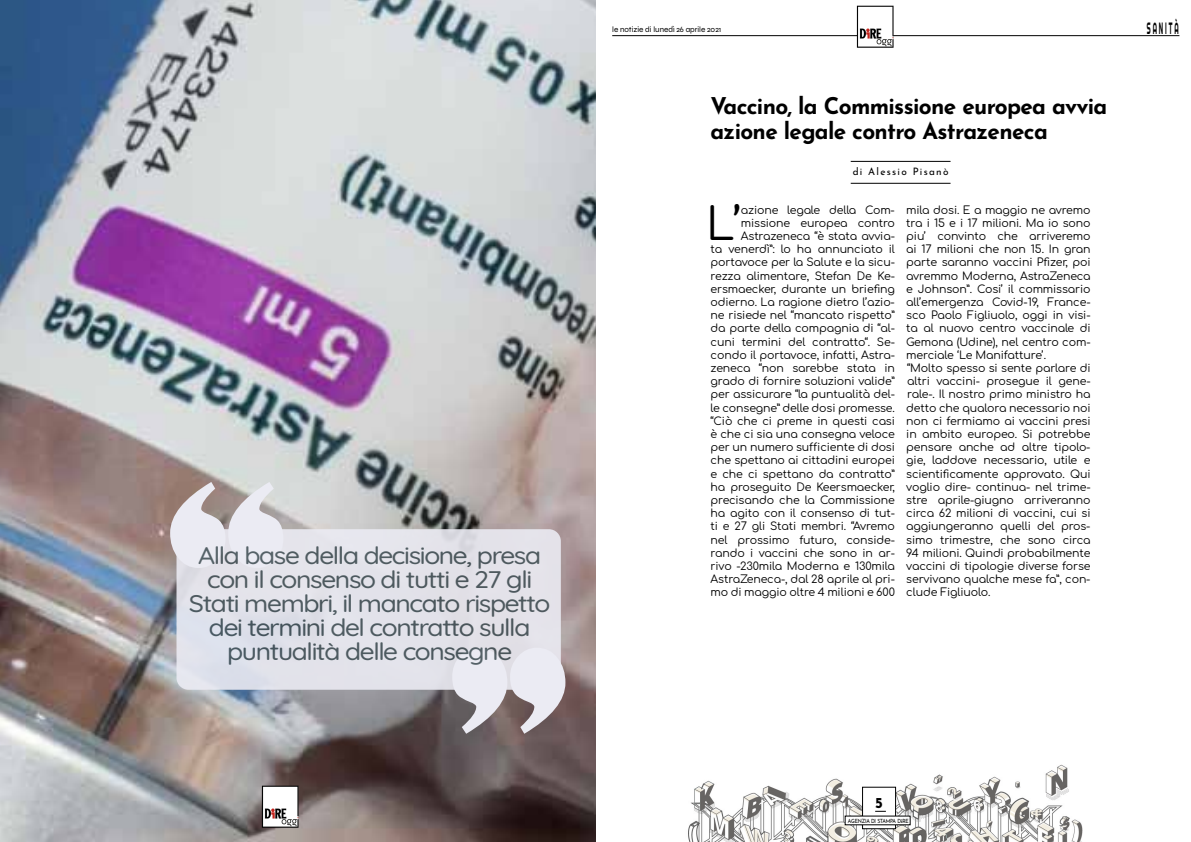
<style>
.page{position:relative;width:1191px;height:842px;background:#fff}
.page>*{position:absolute;margin:0;border:0;box-sizing:border-box;transform-origin:0 0}
.t1{font:44.8px "Comfortaa";color:#000}
.t2{font:300 24px/24px "Quicksand";letter-spacing:-.05em;color:#445258;text-align:center;scale:1.1 1}
.t3{font:700 23px/25px "Josefin Sans";letter-spacing:-.03em;color:#000}
.t4{font:16.4px "Righteous";letter-spacing:.29em;color:#000;scale:.39 1}
.t5{font:700 15px "Josefin Sans";color:#000}
.t6{font:11px/13.2px "Comfortaa";letter-spacing:-.01em;color:#000;text-align:right}
.t7{font:10.2px "Josefin Sans";letter-spacing:.13em;color:#000}
.t8{font:8px "Syne";color:#000}
.t9{font:5.7px "Josefin Sans";letter-spacing:-.04em;color:#000;scale:.88 1}
.s1{font-weight:700}
</style>
<div class="page">
<img style="left:688px;top:764px;width:395px;height:78px">
<hr style="left:850px;top:183px;width:100px;height:1px;background:#000">
<hr style="left:850px;top:161px;width:100px;height:1px;background:#000">
<img style="left:0;top:0;width:595px;height:842px">
<svg style="left:170px;top:482px;width:113px;height:86px"></svg>
<svg style="left:452px;top:648px;width:113px;height:86px"></svg>
<div style="left:176px;top:529px;width:385px;height:161px;background:#e3e3ea;border-radius:12px"></div>
<hr style="left:612px;top:35px;width:567px;height:1px;background:#000">
<div style="left:862px;top:787px;width:34px;height:42px;background:#fff;border:1px solid #000"></div>
<div style="left:845px;top:816px;width:65px;height:9px;background:#fff"></div>
<img style="left:842px;top:5px;width:74px;height:42px">
<img style="left:247px;top:784px;width:73px;height:43px">
<h2 class="t2" style="left:189px;top:541px;width:330px">Alla base della decisione, presa con il consenso di tutti e 27 gli<br>Stati membri, il mancato rispetto dei termini del contratto sulla puntualità delle consegne</h2>
<p class="t8" style="left:612px;top:24px;width:111px">le notizie di lunedì 26 aprile 2021</p>
<h3 class="t3" style="left:710px;top:91px;width:398px">Vaccino, la Commissione europea avvia azione legale contro Astrazeneca</h3>
<p class="t7" style="left:852px;top:164px;width:97px">di Alessio Pisanò</p>
<h1 class="t1" style="left:706px;top:183px;width:37px">L’</h1>
<p class="t6" style="left:710px;top:202px;width:186px">azione legale della Com&shy;missione europea contro<br>Astrazeneca “è stata avvia-<br>ta venerdì”: lo ha annunciato il portavoce per la Salute e la sicu&shy;rezza alimentare, Stefan De Ke&shy;ersmaecker, durante un briefing odierno. La ragione dietro l’azio&shy;ne risiede nel “mancato rispetto” da parte della compagnia di “al&shy;cuni termini del contratto“. Se&shy;condo il portavoce, infatti, Astra&shy;zeneca “non sarebbe stata in grado di fornire soluzioni valide” per assicurare “la puntualità del&shy;le consegne” delle dosi promesse. “Ciò che ci preme in questi casi è che ci sia una consegna veloce per un numero sufficiente di dosi che spettano ai cittadini europei e che ci spettano da contratto” ha proseguito De Keersmaecker, precisando che la Commissione ha agito con il consenso di tut&shy;ti e 27 gli Stati membri. “Avremo nel prossimo futuro, conside&shy;rando i vaccini che sono in ar&shy;rivo -230mila Moderna e 130mila<br>AstraZeneca-, dal 28 aprile al pri&shy;mo di maggio oltre 4 milioni e 600</p>
<p class="t6" style="left:906px;top:202px;width:186px;text-align:left">mila dosi. E a maggio ne avremo tra i 15 e i 17 milioni. Ma io sono piu’ convinto che arriveremo ai 17 milioni che non 15. In gran parte saranno vaccini Pfizer, poi avremmo Moderna, AstraZeneca e Johnson”. Cosi’ il commissario all’emergenza Covid-19, France&shy;sco Paolo Figliuolo, oggi in visi&shy;ta al nuovo centro vaccinale di<br>Gemona (Udine), nel centro com&shy;merciale ‘Le Manifatture’.<br>“Molto spesso si sente parlare di altri vaccini- prosegue il gene&shy;rale-. Il nostro primo ministro ha detto che qualora necessario noi non ci fermiamo ai vaccini presi in ambito europeo. Si potrebbe pensare anche ad altre tipolo&shy;gie, laddove necessario, utile e scientificamente approvato. Qui voglio dire- continua- nel trime&shy;stre aprile-giugno arriveranno circa 62 milioni di vaccini, cui si aggiungeranno quelli del pros&shy;simo trimestre, che sono circa<br>94 milioni. Quindi probabilmente vaccini di tipologie diverse forse servivano qualche mese fa”, con&shy;clude Figliuolo.</p>
<h3 class="t4" style="left:1147px;top:17px;width:83px">SANITÀ</h3>
<h3 class="t5" style="left:875px;top:792px;width:9px">5</h3>
<p class="t9" style="left:848px;top:816px;width:71px">AGENZIA DI STAMPA D<span class="s1">i</span>RE</p>
</div>
